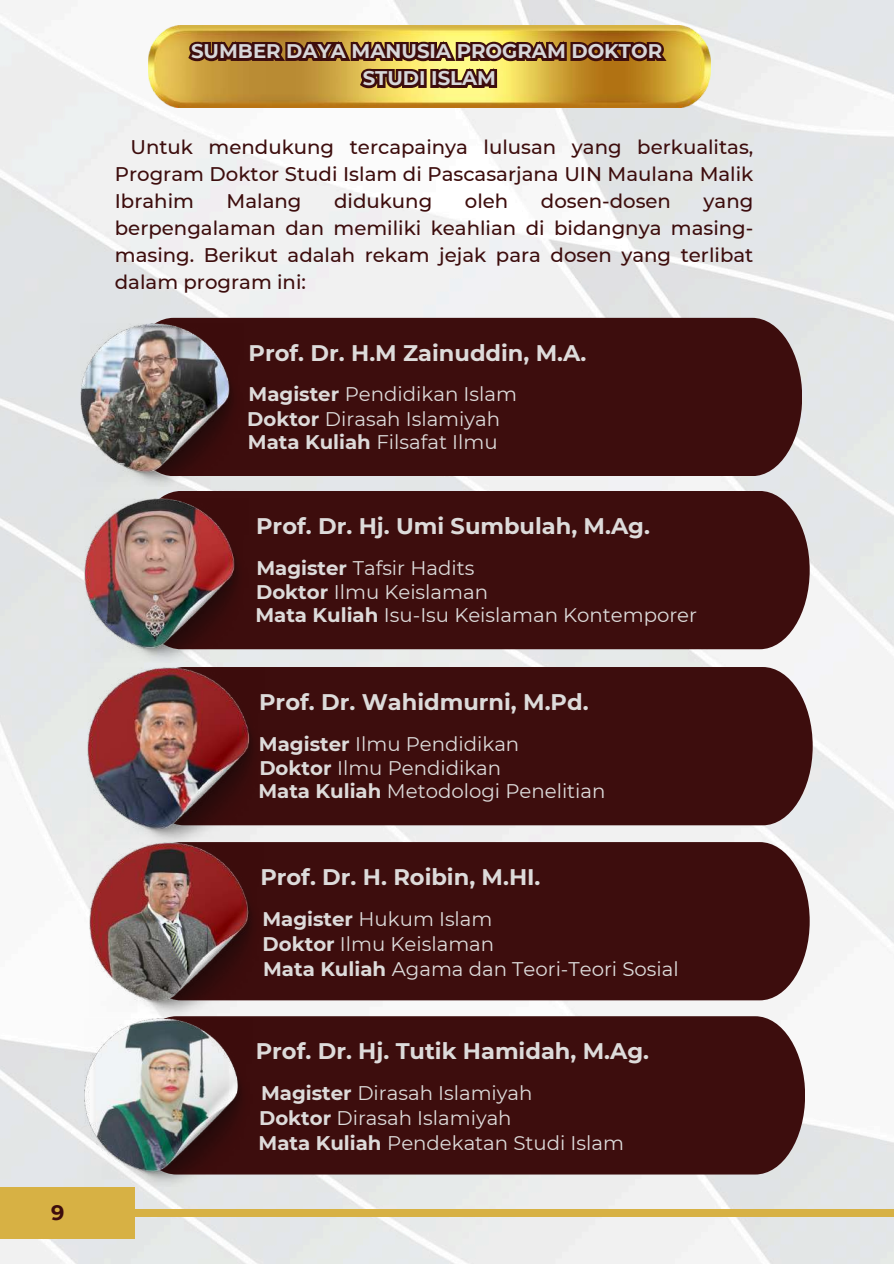
<style>
.page{position:relative;width:894px;height:1264px;background:#fff}
.page>*{position:absolute;margin:0;border:0;box-sizing:border-box;transform-origin:0 0}
.t1{font:700 22.5px "Montserrat";color:#dddbda}
.t2{font:700 20.85px "Montserrat";color:#3d0d0d}
.t3{font:19.65px "Montserrat";color:#dddbda}
.t4{font:500 19.65px/27px "Montserrat";color:#3d0d0d;text-align:justify}
.t5{font:700 19.65px/27px "Montserrat";color:#d7d7d9;text-align:center}
.s1{font-weight:700}
</style>
<div class="page">
<img style="left:0;top:0;width:893px;height:1263px">
<img style="left:149px;top:25px;width:561px;height:82px">
<div style="left:0;top:1186px;width:135px;height:52px;background:#d7b144"></div>
<div style="left:85px;top:1209px;width:808px;height:7px;background:#d7b144"></div>
<div style="left:123px;top:318px;width:678px;height:158px;background:#3d0d0d"></div>
<svg style="left:185px;top:31px;width:486px;height:61px"></svg>
<img style="left:81px;top:323px;width:162px;height:163px">
<div style="left:131px;top:491px;width:678px;height:158px;background:#3d0d0d"></div>
<img style="left:85px;top:498px;width:163px;height:164px">
<div style="left:265px;top:667px;width:547px;height:158px;background:#3d0d0d"></div>
<img style="left:88px;top:667px;width:177px;height:177px">
<div style="left:263px;top:842px;width:546px;height:158px;background:#3d0d0d"></div>
<img style="left:89px;top:842px;width:174px;height:174px">
<div style="left:126px;top:1016px;width:678px;height:158px;background:#3d0d0d"></div>
<img style="left:85px;top:1018px;width:168px;height:168px">
<p class="t2" style="left:51px;top:1199px;width:15px">9</p>
<p class="t5" style="left:191px;top:38px;width:472px">SUMBER DAYA MANUSIA PROGRAM DOKTOR<br>STUDI ISLAM</p>
<p class="t4" style="left:115px;top:133px;width:640px;text-indent:16px">Untuk mendukung tercapainya lulusan yang berkualitas, Program Doktor Studi Islam di Pascasarjana UIN Maulana Malik Ibrahim</p>
<p class="t4" style="left:226px;top:187px;width:76px">Malang</p>
<p class="t4" style="left:334px;top:187px;width:100px">didukung</p>
<p class="t4" style="left:464px;top:187px;width:45px">oleh</p>
<p class="t4" style="left:540px;top:187px;width:132px">dosen-dosen</p>
<p class="t4" style="left:115px;top:187px;width:640px;text-indent:588px">yang berpengalaman dan memiliki keahlian di bidangnya masing&shy;masing. Berikut adalah rekam jejak para dosen yang terlibat dalam program ini:</p>
<p class="t1" style="left:248px;top:339px;width:339px">Prof. Dr. H.M Zainuddin, M.A.</p>
<p class="t3" style="left:248px;top:382px;width:270px"><span class="s1">Magister</span> Pendidikan Islam</p>
<p class="t3" style="left:248px;top:430px;width:251px"><span class="s1">Mata Kuliah</span> Filsafat Ilmu</p>
<p class="t3" style="left:247px;top:407px;width:254px"><span class="s1">Doktor</span> Dirasah Islamiyah</p>
<p class="t1" style="left:256px;top:512px;width:395px">Prof. Dr. Hj. Umi Sumbulah, M.Ag.</p>
<p class="t3" style="left:256px;top:555px;width:219px"><span class="s1">Magister</span> Tafsir Hadits</p>
<p class="t3" style="left:255px;top:603px;width:443px"><span class="s1">Mata Kuliah</span> Isu-Isu Keislaman Kontemporer</p>
<p class="t3" style="left:256px;top:580px;width:233px"><span class="s1">Doktor</span> Ilmu Keislaman</p>
<p class="t1" style="left:259px;top:688px;width:331px">Prof. Dr. Wahidmurni, M.Pd.</p>
<p class="t3" style="left:259px;top:731px;width:262px"><span class="s1">Magister</span> Ilmu Pendidikan</p>
<p class="t3" style="left:258px;top:779px;width:348px"><span class="s1">Mata Kuliah</span> Metodologi Penelitian</p>
<p class="t3" style="left:259px;top:756px;width:243px"><span class="s1">Doktor</span> Ilmu Pendidikan</p>
<p class="t1" style="left:260px;top:863px;width:281px">Prof. Dr. H. Roibin, M.HI.</p>
<p class="t3" style="left:262px;top:906px;width:231px"><span class="s1">Magister</span> Hukum Islam</p>
<p class="t3" style="left:263px;top:956px;width:417px"><span class="s1">Mata Kuliah</span> Agama dan Teori-Teori Sosial</p>
<p class="t3" style="left:262px;top:931px;width:233px"><span class="s1">Doktor</span> Ilmu Keislaman</p>
<p class="t1" style="left:256px;top:1037px;width:395px">Prof. Dr. Hj. Tutik Hamidah, M.Ag.</p>
<p class="t3" style="left:261px;top:1080px;width:273px"><span class="s1">Magister</span> Dirasah Islamiyah</p>
<p class="t3" style="left:258px;top:1130px;width:367px"><span class="s1">Mata Kuliah</span> Pendekatan Studi Islam</p>
<p class="t3" style="left:259px;top:1106px;width:254px"><span class="s1">Doktor</span> Dirasah Islamiyah</p>
</div>
